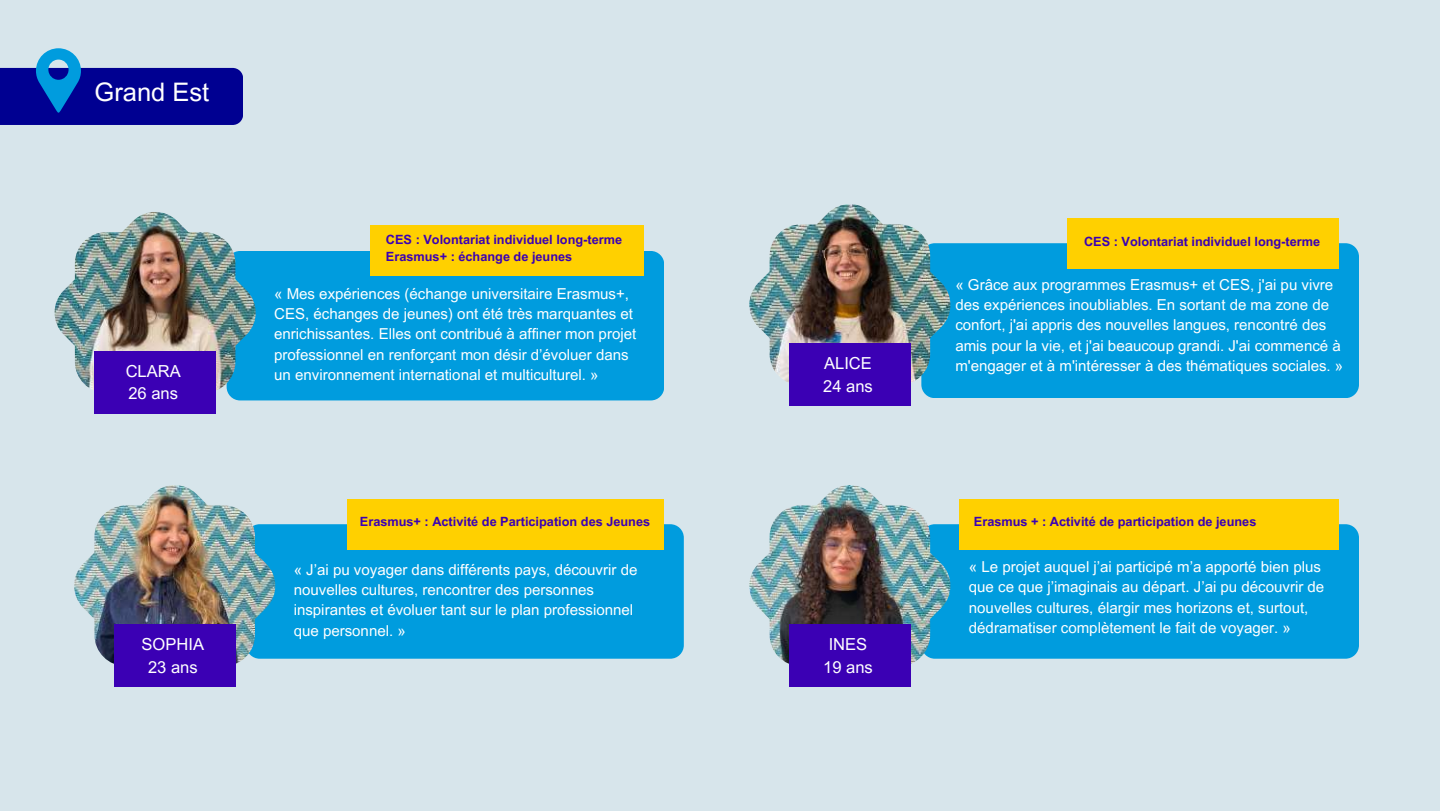
<style>
.page{position:relative;width:1440px;height:811px;background:#fff}
.page>*{position:absolute;margin:0;border:0;box-sizing:border-box;transform-origin:0 0}
.t1{font:25.4px "Arial MT Pro";color:#fff}
.t2{font:16.6px/22px "Arial MT Pro";color:#fff;text-align:center}
.t3{font:15px/20.4px "Arial MT Pro";color:#fff}
.t4{font:700 12.8px/17.6px "Arial MT Pro";color:#3b00b4}
</style>
<div class="page">
<div style="left:0;top:0;width:1440px;height:810px;background:#d7e5eb"></div>
<svg style="left:0;top:48px;width:243px;height:77px"></svg>
<div style="left:227px;top:251px;width:437px;height:149px;background:#009cde;border-radius:14px"></div>
<img style="left:55px;top:212px;width:201px;height:189px">
<div style="left:94px;top:350px;width:122px;height:63px;background:#3b00b4"></div>
<div style="left:370px;top:225px;width:274px;height:51px;background:#ffd000"></div>
<div style="left:246px;top:524px;width:438px;height:134px;background:#009cde;border-radius:13px"></div>
<img style="left:74px;top:485px;width:201px;height:201px">
<div style="left:114px;top:623px;width:121px;height:63px;background:#3b00b4"></div>
<div style="left:347px;top:498px;width:317px;height:51px;background:#ffd000"></div>
<div style="left:921px;top:243px;width:438px;height:155px;background:#009cde;border-radius:14px"></div>
<img style="left:749px;top:204px;width:201px;height:194px">
<div style="left:789px;top:343px;width:122px;height:62px;background:#3b00b4"></div>
<div style="left:1067px;top:218px;width:272px;height:50px;background:#ffd000"></div>
<div style="left:921px;top:524px;width:438px;height:134px;background:#009cde;border-radius:14px"></div>
<img style="left:749px;top:485px;width:201px;height:179px">
<div style="left:789px;top:623px;width:122px;height:63px;background:#3b00b4"></div>
<div style="left:959px;top:498px;width:380px;height:51px;background:#ffd000"></div>
<h1 class="t1" style="left:95px;top:83px;width:116px">Grand Est</h1>
<p class="t4" style="left:386px;top:232px;width:238px">CES : Volontariat individuel long-terme<br>Erasmus+ : échange de jeunes</p>
<p class="t3" style="left:274px;top:285px;width:364px">« Mes expériences (échange universitaire Erasmus+, CES, échanges de jeunes) ont été très marquantes et enrichissantes. Elles ont contribué à affiner mon projet professionnel en renforçant mon désir d’évoluer dans</p>
<p class="t2" style="left:126px;top:362px;width:57px">CLARA</p>
<p class="t3" style="left:274px;top:366px;width:326px">un environnement international et multiculturel. »</p>
<p class="t2" style="left:128px;top:384px;width:51px">26 ans</p>
<p class="t2" style="left:142px;top:635px;width:64px">SOPHIA<br>23 ans</p>
<p class="t4" style="left:360px;top:514px;width:292px">Erasmus+ : Activité de Participation des Jeunes</p>
<p class="t3" style="left:294px;top:560px;width:345px">« J’ai pu voyager dans différents pays, découvrir de nouvelles cultures, rencontrer des personnes inspirantes et évoluer tant sur le plan professionnel que personnel. »</p>
<p class="t2" style="left:823px;top:354px;width:51px;text-align:left">ALICE<br>24 ans</p>
<p class="t2" style="left:823px;top:635px;width:51px">INES<br>19 ans</p>
<p class="t4" style="left:1084px;top:234px;width:238px">CES : Volontariat individuel long-terme</p>
<p class="t3" style="left:955px;top:276px;width:389px">« Grâce aux programmes Erasmus+ et CES, j'ai pu vivre des expériences inoubliables. En sortant de ma zone de confort, j'ai appris des nouvelles langues, rencontré des amis pour la vie, et j'ai beaucoup grandi. J'ai commencé à m'engager et à m'intéresser à des thématiques sociales. »</p>
<p class="t4" style="left:974px;top:513px;width:284px">Erasmus + : Activité de participation de jeunes</p>
<p class="t3" style="left:969px;top:558px;width:357px">« Le projet auquel j’ai participé m’a apporté bien plus que ce que j’imaginais au départ. J’ai pu découvrir de nouvelles cultures, élargir mes horizons et, surtout, dédramatiser complètement le fait de voyager. »</p>
</div>
